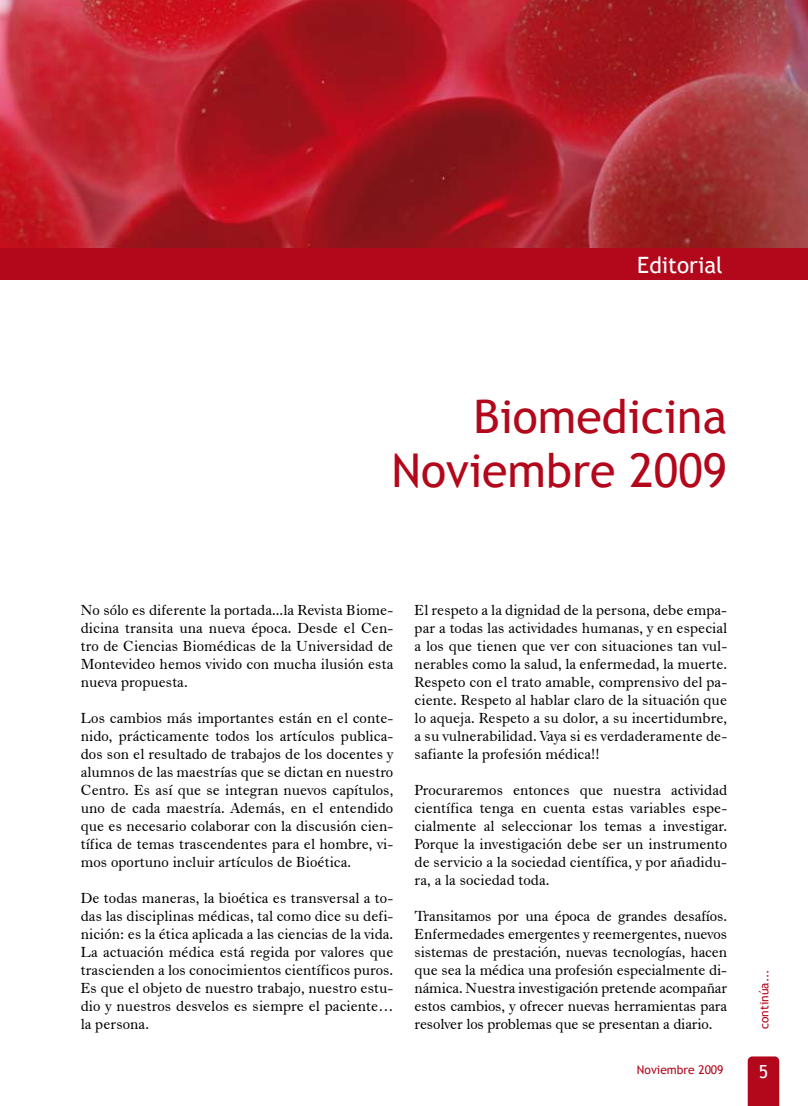
<style>
.page{position:relative;width:808px;height:1106px;background:#fff}
.page>*{position:absolute;margin:0;border:0;box-sizing:border-box;transform-origin:0 0}
.t1{font:46.5px/54px "Trebuchet MS";color:#b3071b;text-align:right}
.t2{font:22.5px "Trebuchet MS";color:#fff}
.t3{font:18px "Trebuchet MS";color:#fff}
.t4{font:15px/18px "Dutch 766 BT Roman A";letter-spacing:.005em;color:#000;text-align:justify}
.t5{font:12px "Trebuchet MS";color:#b3071b}
</style>
<div class="page">
<div style="left:748px;top:1056px;width:31px;height:50px;background:#b3071b"></div>
<div style="left:0;top:247px;width:808px;height:33px;background:#b3071b"></div>
<img style="left:0;top:0;width:808px;height:247px">
<h2 class="t2" style="left:637px;top:251px;width:87px">Editorial</h2>
<h1 class="t1" style="left:392px;top:390px;width:337px">Biomedicina<br>Noviembre 2009</h1>
<p class="t4" style="left:81px;top:600px;width:314px">No sólo es diferente la portada...la Revista Biome&shy;dicina transita una nueva época. Desde el Cen&shy;tro de Ciencias Biomédicas de la Universidad de Montevideo hemos vivido con mucha ilusión esta nueva propuesta.</p>
<p class="t4" style="left:81px;top:708px;width:314px">Los cambios más importantes están en el conte&shy;nido, prácticamente todos los artículos publica&shy;dos son el resultado de trabajos de los docentes y alumnos de las maestrías que se dictan en nuestro Centro. Es así que se integran nuevos capítulos, uno de cada maestría. Además, en el entendido que es necesario colaborar con la discusión cien&shy;tífica de temas trascendentes para el hombre, vi&shy;mos oportuno incluir artículos de Bioética.</p>
<p class="t4" style="left:81px;top:888px;width:314px">De todas maneras, la bioética es transversal a to&shy;das las disciplinas médicas, tal como dice su defi&shy;nición: es la ética aplicada a las ciencias de la vida.<br>La actuación médica está regida por valores que trascienden a los conocimientos científicos puros.<br>Es que el objeto de nuestro trabajo, nuestro estu&shy;dio y nuestros desvelos es siempre el paciente… la persona.</p>
<p class="t4" style="left:415px;top:600px;width:314px">El respeto a la dignidad de la persona, debe empa&shy;par a todas las actividades humanas, y en especial a los que tienen que ver con situaciones tan vul&shy;nerables como la salud, la enfermedad, la muerte.<br>Respeto con el trato amable, comprensivo del pa&shy;ciente. Respeto al hablar claro de la situación que lo aqueja. Respeto a su dolor, a su incertidumbre, a su vulnerabilidad. Vaya si es verdaderamente de&shy;safiante la profesión médica!!</p>
<p class="t4" style="left:415px;top:780px;width:314px">Procuraremos entonces que nuestra actividad científica tenga en cuenta estas variables espe&shy;cialmente al seleccionar los temas a investigar.<br>Porque la investigación debe ser un instrumento de servicio a la sociedad científica, y por añadidu&shy;ra, a la sociedad toda.</p>
<p class="t4" style="left:415px;top:906px;width:314px">Transitamos por una época de grandes desafíos.<br>Enfermedades emergentes y reemergentes, nuevos sistemas de prestación, nuevas tecnologías, hacen que sea la médica una profesión especialmente di&shy;námica. Nuestra investigación pretende acompañar estos cambios, y ofrecer nuevas herramientas para resolver los problemas que se presentan a diario.</p>
<p class="t5" style="left:757px;top:1029px;width:61px;rotate:-90deg">continúa...</p>
<p class="t5" style="left:637px;top:1062px;width:88px">Noviembre 2009</p>
<p class="t3" style="left:759px;top:1060px;width:11px">5</p>
</div>
